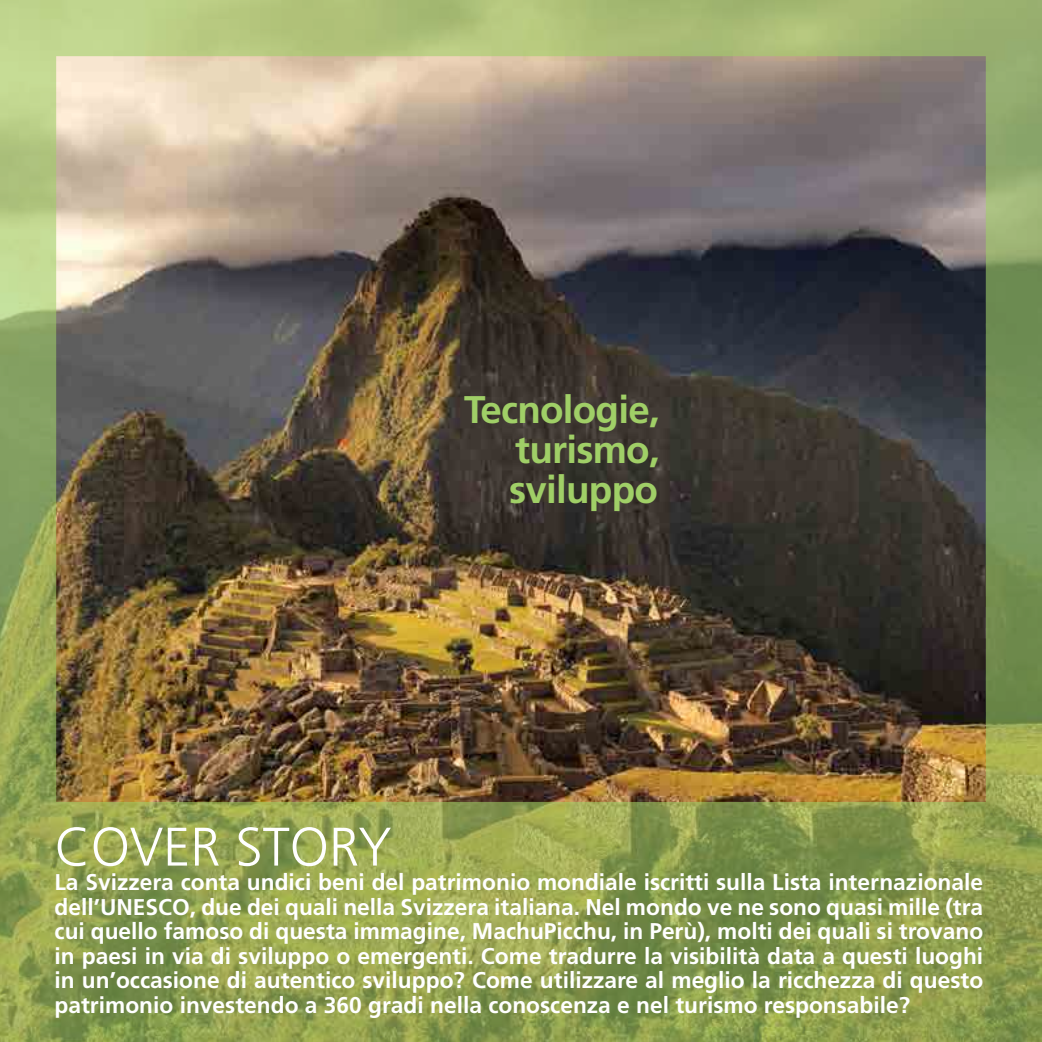
<style>
.page{position:relative;width:1042px;height:1042px;background:#fff}
.page>*{position:absolute;margin:0;border:0;box-sizing:border-box;transform-origin:0 0}
.t1{font:300 54.25px "Frutiger LT Std";color:#fff}
.t2{font:700 38.5px/40.2px "Frutiger LT Std";letter-spacing:-.02em;color:#a0cf67;text-align:justify}
.t3{font:700 22.75px/24.5px "Frutiger LT Std";color:#fff;text-align:justify}
</style>
<div class="page">
<img style="left:0;top:0;width:1042px;height:1042px">
<h2 class="t2" style="left:509px;top:389px;width:152px;text-indent:-45px">Tecnologie, turismo, sviluppo</h2>
<h1 class="t1" style="left:55px;top:816px;width:338px">COVER STORY</h1>
<p class="t3" style="left:55px;top:870px;width:930px">La Svizzera conta undici beni del patrimonio mondiale iscritti sulla Lista internazionale dell’UNESCO, due dei quali nella Svizzera italiana. Nel mondo ve ne sono quasi mille (tra cui quello famoso di questa immagine, MachuPicchu, in Perù), molti dei quali si trovano in paesi in via di sviluppo o emergenti. Come tradurre la visibilità data a questi luoghi in un’occasione di autentico sviluppo? Come utilizzare al meglio la ricchezza di questo patrimonio investendo a 360 gradi nella conoscenza e nel turismo responsabile?</p>
</div>
